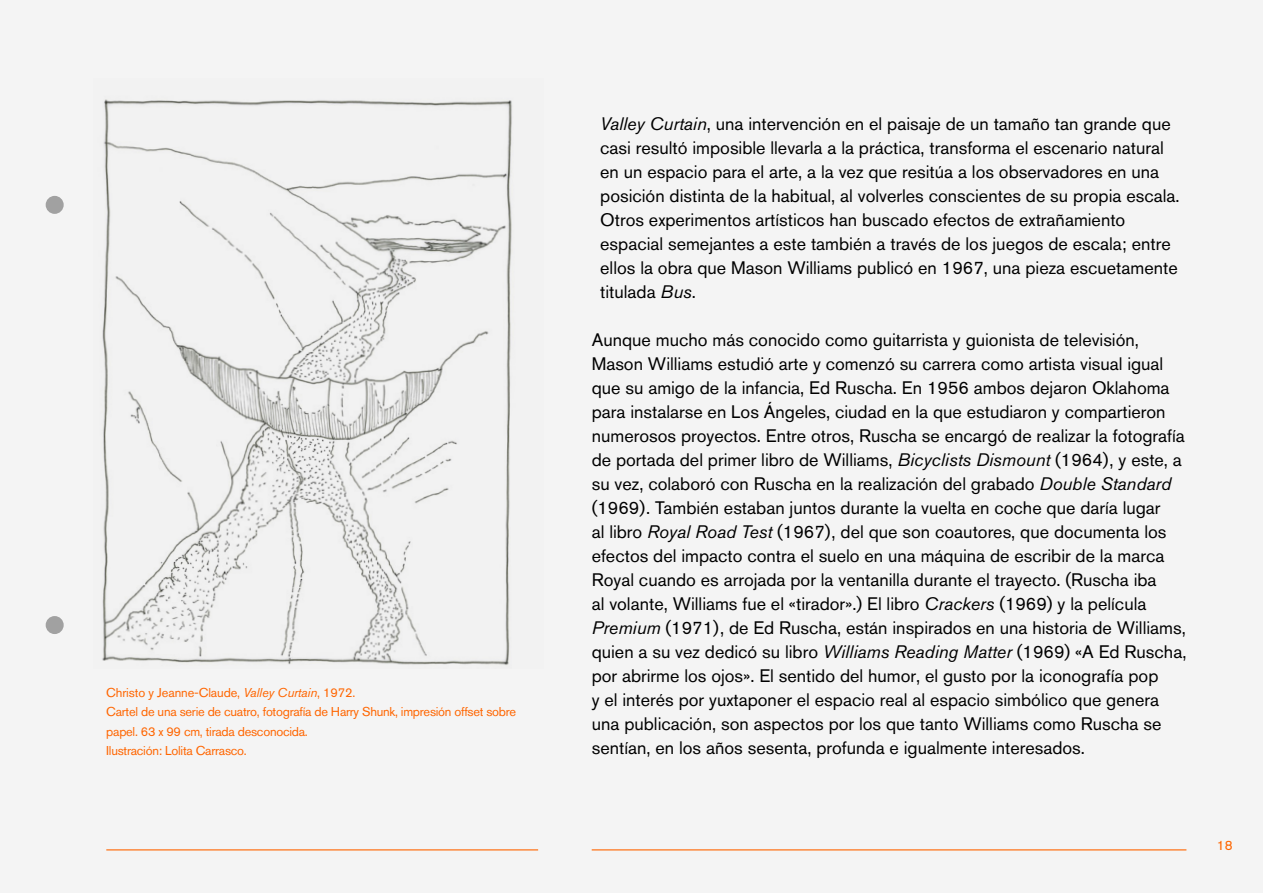
<style>
.page{position:relative;width:1263px;height:893px;background:#f4f4f4}
.page>*{position:absolute;margin:0;border:0;box-sizing:border-box;transform-origin:0 0}
.t1{font:18px/24px "Akzidenz Grotesk BQ";color:#000}
.t2{font:13.5px "Akzidenz Grotesk BQ";color:#ff6500}
.t3{font:12.75px/19.5px "Akzidenz Grotesk BQ";letter-spacing:-.02em;color:#ff6500}
.s1{font-style:italic}
</style>
<div class="page">
<div style="left:46px;top:196px;width:18px;height:18px;background:#a1a1a1;border-radius:50%"></div>
<div style="left:46px;top:616px;width:18px;height:18px;background:#a1a1a1;border-radius:50%"></div>
<hr style="left:592px;top:849px;width:594px;height:1px;background:#ff6500">
<hr style="left:106px;top:849px;width:432px;height:1px;background:#ff6500">
<img style="left:102px;top:99px;width:410px;height:567px">
<p class="t3" style="left:106px;top:682px;width:411px">Christo y Jeanne-Claude, <span class="s1">Valley Curtain</span>, 1972.<br>Cartel de una serie de cuatro, fotografía de Harry Shunk, impresión offset sobre papel. 63 x 99 cm, tirada desconocida.<br>Ilustración: Lolita Carrasco.</p>
<p class="t1" style="left:600px;top:112px;width:581px"><span class="s1">Valley Curtain</span>, una intervención en el paisaje de un tamaño tan grande que casi resultó imposible llevarla a la práctica, transforma el escenario natural en un espacio para el arte, a la vez que resitúa a los observadores en una posición distinta de la habitual, al volverles conscientes de su propia escala.<br>Otros experimentos artísticos han buscado efectos de extrañamiento espacial semejantes a este también a través de los juegos de escala; entre ellos la obra que Mason Williams publicó en 1967, una pieza escuetamente titulada <span class="s1">Bus</span>.</p>
<p class="t1" style="left:592px;top:328px;width:596px">Aunque mucho más conocido como guitarrista y guionista de televisión, Mason Williams estudió arte y comenzó su carrera como artista visual igual que su amigo de la infancia, Ed Ruscha. En 1956 ambos dejaron Oklahoma para instalarse en Los Ángeles, ciudad en la que estudiaron y compartieron numerosos proyectos. Entre otros, Ruscha se encargó de realizar la fotografía de portada del primer libro de Williams, <span class="s1">Bicyclists Dismount</span> (1964), y este, a su vez, colaboró con Ruscha en la realización del grabado <span class="s1">Double Standard </span>(1969). También estaban juntos durante la vuelta en coche que daría lugar<br>al libro <span class="s1">Royal Road Test</span> (1967), del que son coautores, que documenta los efectos del impacto contra el suelo en una máquina de escribir de la marca Royal cuando es arrojada por la ventanilla durante el trayecto. (Ruscha iba<br>al volante, Williams fue el «tirador».) El libro <span class="s1">Crackers</span> (1969) y la película <span class="s1">Premium</span> (1971), de Ed Ruscha, están inspirados en una historia de Williams, quien a su vez dedicó su libro <span class="s1">Williams Reading Matter</span> (1969) «A Ed Ruscha, por abrirme los ojos». El sentido del humor, el gusto por la iconografía pop<br>y el interés por yuxtaponer el espacio real al espacio simbólico que genera una publicación, son aspectos por los que tanto Williams como Ruscha se sentían, en los años sesenta, profunda e igualmente interesados.</p>
<p class="t2" style="left:1217px;top:838px;width:17px">18</p>
</div>
